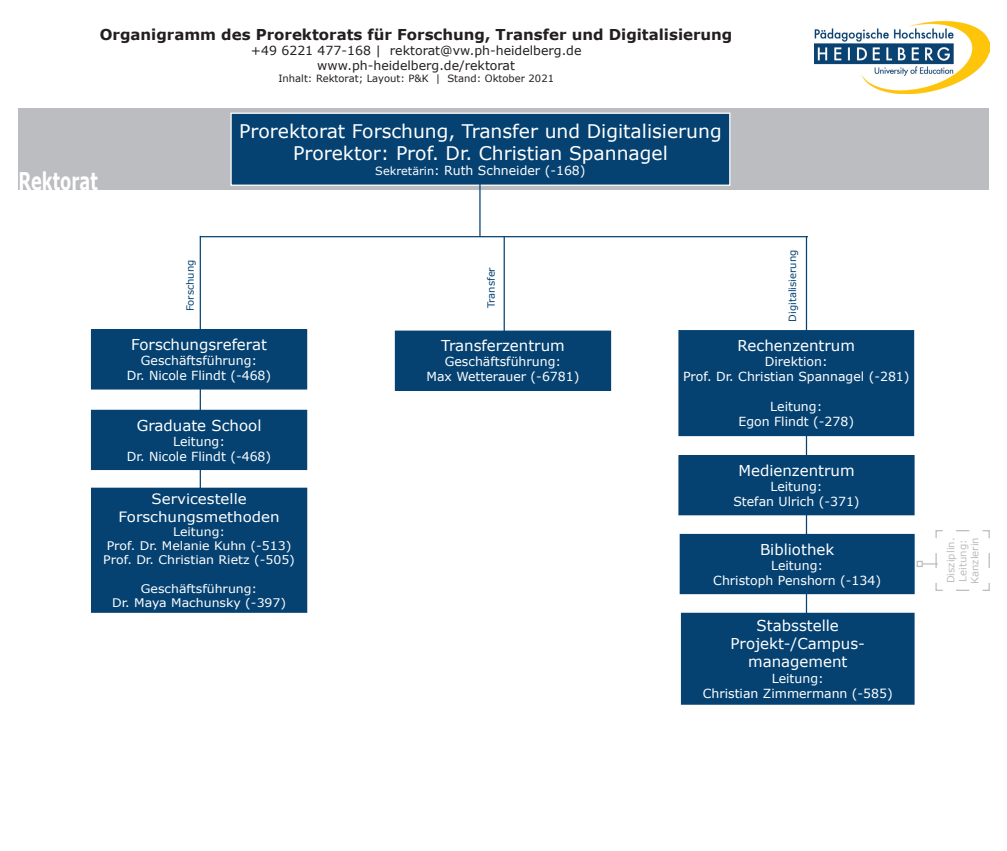
<style>
.page{position:relative;width:1007px;height:851px;background:#fff}
.page>*{position:absolute;margin:0;border:0;box-sizing:border-box;transform-origin:0 0}
.t1{font:700 24.38px "Verdana";color:#fff;scale:.67 1}
.t2{font:18.75px "Verdana";color:#fff}
.t3{font:15px "Verdana";color:#fff}
.t4{font:700 15px "Verdana";color:#231f20}
.t5{font:14.25px "Verdana";color:#fff;scale:1.05 1}
.t6{font:12.5px "Verdana";color:#fff}
.t7{font:12.5px "Verdana";color:#231f20}
.t8{font:11.88px "Verdana";color:#fff;scale:1.05 1}
.t9{font:10.12px "Verdana";color:#bcbdc0}
.t10{font:10px "Verdana";color:#231f20}
.t11{font:10px "Verdana";color:#054272}
.s1{font-size:11.25px}
</style>
<div class="page">
<hr style="left:805px;top:236px;width:2px;height:408px;background:#054272">
<hr style="left:200px;top:236px;width:1px;height:371px;background:#054272">
<div style="left:18px;top:108px;width:970px;height:81px;background:#bcbdc0"></div>
<div style="left:231px;top:113px;width:498px;height:72px;background:#054272"></div>
<div style="left:230px;top:113px;width:500px;height:73px;border:1px solid #fff"></div>
<div style="left:679px;top:330px;width:234px;height:105px;background:#054272"></div>
<div style="left:678px;top:330px;width:236px;height:106px;border:1px solid #054272"></div>
<div style="left:681px;top:613px;width:232px;height:91px;background:#054272"></div>
<div style="left:680px;top:612px;width:234px;height:92px;border:1px solid #054272"></div>
<img style="left:814px;top:21px;width:175px;height:72px">
<hr style="left:479px;top:178px;width:1px;height:59px;background:#054272">
<hr style="left:200px;top:236px;width:607px;height:1px;background:#054272">
<div style="left:679px;top:455px;width:234px;height:59px;background:#054272"></div>
<div style="left:678px;top:455px;width:236px;height:60px;border:1px solid #054272"></div>
<svg style="left:922px;top:530px;width:68px;height:61px"></svg>
<div style="left:916px;top:560px;width:6px;height:7px;border:1px solid #bcbdc0"></div>
<div style="left:92px;top:330px;width:214px;height:59px;background:#054272"></div>
<div style="left:91px;top:329px;width:216px;height:60px;border:1px solid #054272"></div>
<div style="left:92px;top:410px;width:214px;height:59px;background:#054272"></div>
<div style="left:91px;top:409px;width:216px;height:61px;border:1px solid #054272"></div>
<div style="left:92px;top:488px;width:214px;height:124px;background:#054272"></div>
<div style="left:91px;top:487px;width:216px;height:125px;border:1px solid #054272"></div>
<hr style="left:503px;top:236px;width:2px;height:110px;background:#054272">
<div style="left:395px;top:331px;width:215px;height:59px;background:#054272"></div>
<div style="left:395px;top:330px;width:216px;height:61px;border:1px solid #054272"></div>
<div style="left:680px;top:534px;width:233px;height:59px;background:#054272"></div>
<div style="left:679px;top:534px;width:235px;height:60px;border:1px solid #054272"></div>
<p class="t4" style="left:100px;top:24px;width:634px">Organigramm des Prorektorats für Forschung, Transfer und Digitalisierung</p>
<p class="t7" style="left:251px;top:42px;width:332px">+49 6221 477-168 | rektorat@vw.ph-heidelberg.de</p>
<p class="t7" style="left:317px;top:57px;width:199px">www.ph-heidelberg.de/rektorat</p>
<p class="t10" style="left:278px;top:71px;width:277px">Inhalt: Rektorat; Layout: P&amp;K | Stand: Oktober 2021</p>
<p class="t1" style="left:18px;top:164px;width:120px">Rektorat</p>
<p class="t2" style="left:239px;top:118px;width:484px">Prorektorat Forschung, Transfer und Digitalisierung</p>
<p class="t2" style="left:293px;top:140px;width:376px">Prorektor: Prof. Dr. Christian Spannagel</p>
<p class="t6" style="left:375px;top:162px;width:212px"><span class="s1">Sekretärin</span>: Ruth Schneider (-168)</p>
<p class="t11" style="left:183px;top:311px;width:53px;rotate:-90deg">Forschung</p>
<p class="t3" style="left:131px;top:334px;width:137px">Forschungsreferat</p>
<p class="t6" style="left:141px;top:352px;width:118px">Geschäftsführung:</p>
<p class="t6" style="left:127px;top:367px;width:146px">Dr. Nicole Flindt (-468)</p>
<p class="t3" style="left:137px;top:415px;width:126px">Graduate School</p>
<p class="t6" style="left:173px;top:432px;width:54px">Leitung:</p>
<p class="t6" style="left:127px;top:447px;width:146px">Dr. Nicole Flindt (-468)</p>
<p class="t5" style="left:151px;top:489px;width:92px">Servicestelle</p>
<p class="t5" style="left:119px;top:506px;width:155px">Forschungsmethoden</p>
<p class="t8" style="left:173px;top:523px;width:51px">Leitung:</p>
<p class="t8" style="left:107px;top:537px;width:177px">Prof. Dr. Melanie Kuhn (-513)</p>
<p class="t8" style="left:103px;top:551px;width:184px">Prof. Dr. Christian Rietz (-505)</p>
<p class="t8" style="left:141px;top:580px;width:112px">Geschäftsführung:</p>
<p class="t8" style="left:112px;top:594px;width:167px">Dr. Maya Machunsky (-397)</p>
<p class="t11" style="left:484px;top:308px;width:42px;rotate:-90deg">Transfer</p>
<p class="t3" style="left:441px;top:335px;width:125px">Transferzentrum</p>
<p class="t6" style="left:445px;top:353px;width:118px">Geschäftsführung:</p>
<p class="t6" style="left:426px;top:368px;width:154px">Max Wetterauer (-6781)</p>
<p class="t11" style="left:785px;top:322px;width:73px;rotate:-90deg">Digitalisierung</p>
<p class="t3" style="left:737px;top:335px;width:119px">Rechenzentrum</p>
<p class="t6" style="left:764px;top:353px;width:64px">Direktion:</p>
<p class="t6" style="left:683px;top:368px;width:228px">Prof. Dr. Christian Spannagel (-281)</p>
<p class="t6" style="left:770px;top:398px;width:54px">Leitung:</p>
<p class="t6" style="left:738px;top:413px;width:117px">Egon Flindt (-278)</p>
<p class="t3" style="left:738px;top:460px;width:118px">Medienzentrum</p>
<p class="t6" style="left:770px;top:477px;width:54px">Leitung:</p>
<p class="t6" style="left:733px;top:492px;width:128px">Stefan Ulrich (-371)</p>
<p class="t3" style="left:759px;top:539px;width:76px">Bibliothek</p>
<p class="t6" style="left:771px;top:556px;width:54px">Leitung:</p>
<p class="t6" style="left:713px;top:571px;width:169px">Christoph Penshorn (-134)</p>
<p class="t3" style="left:756px;top:615px;width:84px">Stabsstelle</p>
<p class="t3" style="left:730px;top:633px;width:136px">Projekt-/Campus-</p>
<p class="t3" style="left:748px;top:651px;width:101px">management</p>
<p class="t6" style="left:771px;top:669px;width:54px">Leitung:</p>
<p class="t6" style="left:702px;top:684px;width:191px">Christian Zimmermann (-585)</p>
<p class="t9" style="left:943px;top:583px;width:47px;rotate:-90deg">Disziplin.</p>
<p class="t9" style="left:955px;top:581px;width:44px;rotate:-90deg">Leitung:</p>
<p class="t9" style="left:967px;top:583px;width:48px;rotate:-90deg">Kanzlerin</p>
</div>
